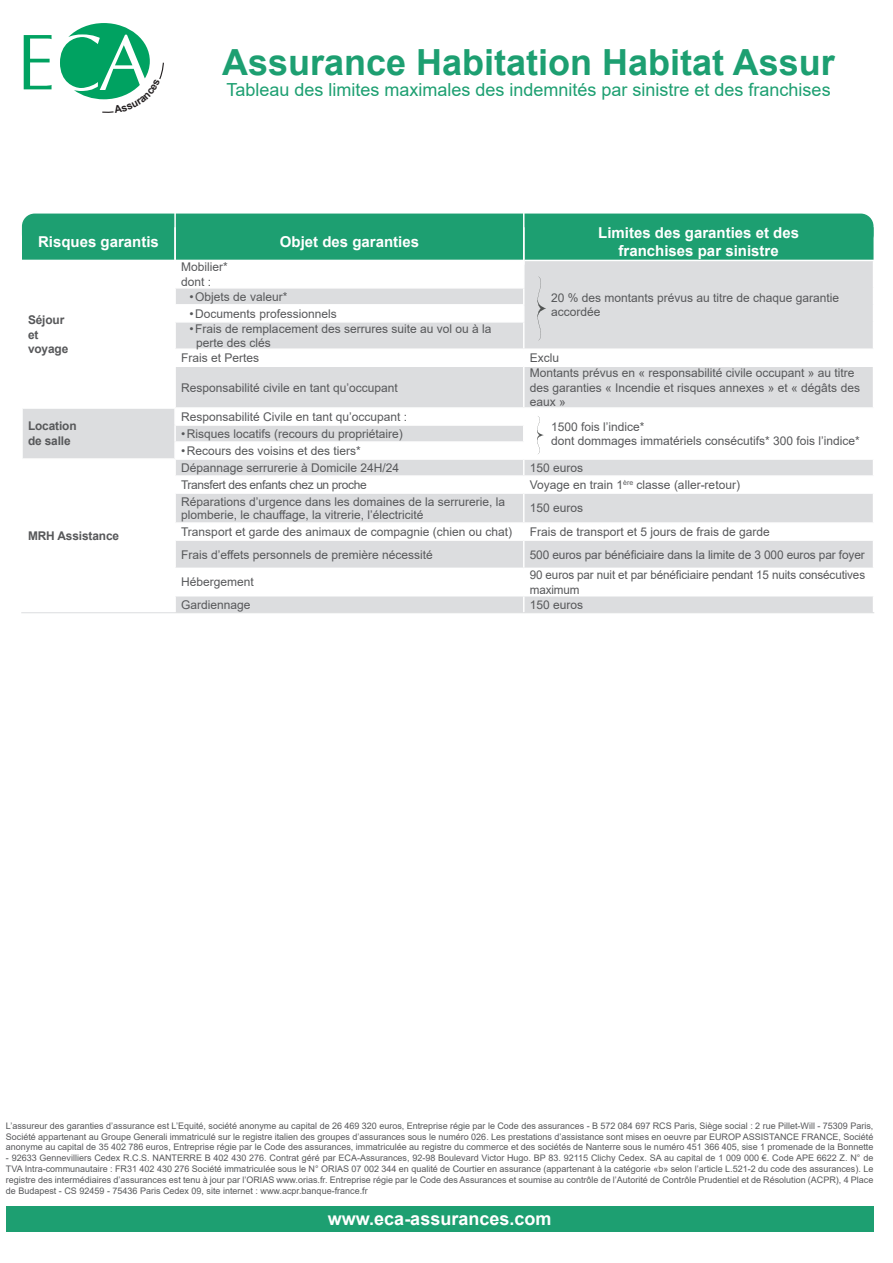
<style>
.page{position:relative;width:893px;height:1263px;background:#fff}
.page>*{position:absolute;margin:0;border:0;box-sizing:border-box;transform-origin:0 0}
.t1{font:700 36px "Arial";color:#1d9f71}
.t2{font:18px "Arial";color:#1d9f71}
.t3{font:700 18px "Arial";color:#fff}
.t4{font:700 15px/18px "Arial";color:#fff;text-align:center}
.t5{font:12px/14.4px "Arial";color:#57585a}
.t6{font:700 12px/14.4px "Arial";letter-spacing:-.01em;color:#57585a}
.t7{font:12px "Arial";letter-spacing:-.03em;color:#57585a}
.t8{font:9px/10.8px "Arial";color:#57585a;text-align:justify}
</style>
<div class="page">
<div style="left:6px;top:1206px;width:867px;height:25px;background:#1d9f71"></div>
<svg style="left:24px;top:35px;width:28px;height:54px"></svg>
<div style="left:22px;top:214px;width:851px;height:33px;background:#1d9f71;border-radius:13px"></div>
<svg style="left:23px;top:367px;width:850px;height:245px;fill:#dcdddf"></svg>
<hr style="left:174px;top:367px;width:2px;height:40px;background:#fff">
<hr style="left:523px;top:367px;width:1px;height:40px;background:#fff">
<hr style="left:175px;top:407px;width:349px;height:2px;background:#fff">
<hr style="left:524px;top:407px;width:350px;height:2px;background:#fff">
<hr style="left:174px;top:424px;width:350px;height:2px;background:#fff">
<hr style="left:174px;top:441px;width:350px;height:2px;background:#fff">
<hr style="left:21px;top:407px;width:154px;height:2px;background:#fff">
<hr style="left:23px;top:458px;width:151px;height:2px;background:#fff">
<hr style="left:174px;top:458px;width:350px;height:2px;background:#fff">
<hr style="left:524px;top:458px;width:350px;height:2px;background:#fff">
<hr style="left:174px;top:475px;width:350px;height:2px;background:#fff">
<svg style="left:174px;top:409px;width:2px;height:83px"></svg>
<hr style="left:524px;top:475px;width:350px;height:2px;background:#fff">
<hr style="left:174px;top:492px;width:350px;height:2px;background:#fff">
<hr style="left:174px;top:494px;width:2px;height:28px;background:#fff">
<hr style="left:524px;top:492px;width:350px;height:2px;background:#fff">
<hr style="left:174px;top:522px;width:350px;height:2px;background:#fff">
<svg style="left:174px;top:524px;width:2px;height:15px"></svg>
<hr style="left:524px;top:522px;width:350px;height:2px;background:#fff">
<hr style="left:174px;top:539px;width:350px;height:2px;background:#fff">
<hr style="left:174px;top:541px;width:2px;height:27px;background:#fff">
<hr style="left:524px;top:539px;width:350px;height:2px;background:#fff">
<hr style="left:174px;top:568px;width:350px;height:1px;background:#fff">
<hr style="left:174px;top:569px;width:2px;height:26px;background:#fff">
<hr style="left:524px;top:568px;width:350px;height:1px;background:#fff">
<hr style="left:174px;top:595px;width:350px;height:1px;background:#fff">
<svg style="left:174px;top:596px;width:2px;height:16px"></svg>
<hr style="left:524px;top:595px;width:350px;height:1px;background:#fff">
<svg style="left:523px;top:409px;width:1px;height:203px"></svg>
<hr style="left:21px;top:612px;width:154px;height:1px;background:#dcdddf">
<hr style="left:175px;top:612px;width:349px;height:1px;background:#dcdddf">
<hr style="left:524px;top:612px;width:350px;height:1px;background:#dcdddf">
<hr style="left:174px;top:213px;width:2px;height:51px;background:#fff">
<hr style="left:523px;top:213px;width:1px;height:52px;background:#fff">
<svg style="left:21px;top:227px;width:853px;height:122px"></svg>
<svg style="left:537px;top:416px;width:7px;height:38px"></svg>
<svg style="left:60px;top:23px;width:104px;height:90px"></svg>
<h1 class="t1" style="left:222px;top:37px;width:614px">Assurance Habitation Habitat Assur</h1>
<h2 class="t2" style="left:226px;top:77px;width:606px">Tableau des limites maximales des indemnités par sinistre et des franchises</h2>
<h3 class="t4" style="left:38px;top:233px;width:122px">Risques garantis</h3>
<h3 class="t4" style="left:280px;top:233px;width:141px">Objet des garanties</h3>
<h3 class="t4" style="left:598px;top:224px;width:202px">Limites des garanties et des franchises par sinistre</h3>
<h3 class="t6" style="left:28px;top:313px;width:42px">Séjour et voyage</h3>
<h3 class="t6" style="left:28px;top:419px;width:50px;line-height:15px">Location de salle</h3>
<h3 class="t6" style="left:28px;top:529px;width:93px">MRH Assistance</h3>
<h3 class="t5" style="left:181px;top:260px;width:48px">Mobilier* dont :</h3>
<h3 class="t5" style="left:190px;top:289px;width:99px">•Objets de valeur*</h3>
<h3 class="t5" style="left:190px;top:306px;width:149px">•Documents professionnels</h3>
<h3 class="t5" style="left:190px;top:321px;width:303px">•Frais de remplacement des serrures suite au vol ou à la</h3>
<h3 class="t5" style="left:196px;top:336px;width:76px">perte des clés</h3>
<h3 class="t5" style="left:181px;top:351px;width:80px">Frais et Pertes</h3>
<h3 class="t5" style="left:530px;top:351px;width:31px">Exclu</h3>
<h3 class="t5" style="left:181px;top:380px;width:218px">Responsabilité civile en tant qu’occupant</h3>
<h3 class="t5" style="left:551px;top:290px;width:290px">20 % des montants prévus au titre de chaque garantie accordée</h3>
<h3 class="t5" style="left:530px;top:366px;width:332px">Montants prévus en « responsabilité civile occupant » au titre des garanties « Incendie et risques annexes » et « dégâts des eaux »</h3>
<h3 class="t5" style="left:181px;top:409px;width:228px">Responsabilité Civile en tant qu’occupant :</h3>
<h3 class="t5" style="left:181px;top:426px;width:223px">•Risques locatifs (recours du propriétaire)</h3>
<h3 class="t5" style="left:181px;top:443px;width:181px">•Recours des voisins et des tiers*</h3>
<h3 class="t5" style="left:551px;top:419px;width:310px">1500 fois l’indice*<br>dont dommages immatériels consécutifs* 300 fois l’indice*</h3>
<h3 class="t5" style="left:181px;top:460px;width:220px">Dépannage serrurerie à Domicile 24H/24</h3>
<h3 class="t5" style="left:530px;top:460px;width:55px">150 euros</h3>
<h3 class="t7" style="left:181px;top:476px;width:187px">Transfert des enfants chez un proche</h3>
<h3 class="t5" style="left:530px;top:477px;width:212px">Voyage en train 1<sup>ère</sup> classe (aller-retour)</h3>
<h3 class="t5" style="left:181px;top:495px;width:326px;line-height:12.8px">Réparations d’urgence dans les domaines de la serrurerie, la plomberie, le chauffage, la vitrerie, l’électricité</h3>
<h3 class="t5" style="left:530px;top:501px;width:55px">150 euros</h3>
<h3 class="t5" style="left:181px;top:524px;width:333px">Transport et garde des animaux de compagnie (chien ou chat)</h3>
<h3 class="t5" style="left:530px;top:524px;width:242px">Frais de transport et 5 jours de frais de garde</h3>
<h3 class="t5" style="left:181px;top:547px;width:253px">Frais d’effets personnels de première nécessité</h3>
<h3 class="t5" style="left:530px;top:547px;width:337px">500 euros par bénéficiaire dans la limite de 3 000 euros par foyer</h3>
<h3 class="t5" style="left:181px;top:575px;width:74px">Hébergement</h3>
<h3 class="t5" style="left:530px;top:568px;width:337px">90 euros par nuit et par bénéficiaire pendant 15 nuits consécutives maximum</h3>
<h3 class="t5" style="left:181px;top:597px;width:71px">Gardiennage</h3>
<h3 class="t5" style="left:530px;top:597px;width:55px">150 euros</h3>
<p class="t8" style="left:6px;top:1120px;width:869px">L’assureur des garanties d’assurance est L’Equité, société anonyme au capital de 26 469 320 euros, Entreprise régie par le Code des assurances - B 572 084 697 RCS Paris, Siège social : 2 rue Pillet-Will - 75309 Paris, Société appartenant au Groupe Generali immatriculé sur le registre italien des groupes d’assurances sous le numéro 026. Les prestations d’assistance sont mises en oeuvre par EUROP ASSISTANCE FRANCE, Société anonyme au capital de 35 402 786 euros, Entreprise régie par le Code des assurances, immatriculée au registre du commerce et des sociétés de Nanterre sous le numéro 451 366 405, sise 1 promenade de la Bonnette</p>
<p class="t8" style="left:6px;top:1152px;width:869px">- 92633 Gennevilliers Cedex R.C.S. NANTERRE B 402 430 276. Contrat géré par ECA-Assurances, 92-98 Boulevard Victor Hugo. BP 83. 92115 Clichy Cedex. SA au capital de 1 009 000 €. Code APE 6622 Z. N° de TVA Intra-communautaire : FR31 402 430 276 Société immatriculée sous le N° ORIAS 07 002 344 en qualité de Courtier en assurance (appartenant à la catégorie «b» selon l’article L.521-2 du code des assurances). Le registre des intermédiaires d’assurances est tenu à jour par l’ORIAS www.orias.fr. Entreprise régie par le Code des Assurances et soumise au contrôle de l’Autorité de Contrôle Prudentiel et de Résolution (ACPR), 4 Place de Budapest - CS 92459 - 75436 Paris Cedex 09, site internet : www.acpr.banque-france.fr</p>
<h2 class="t3" style="left:328px;top:1206px;width:225px">www.eca-assurances.com</h2>
</div>
